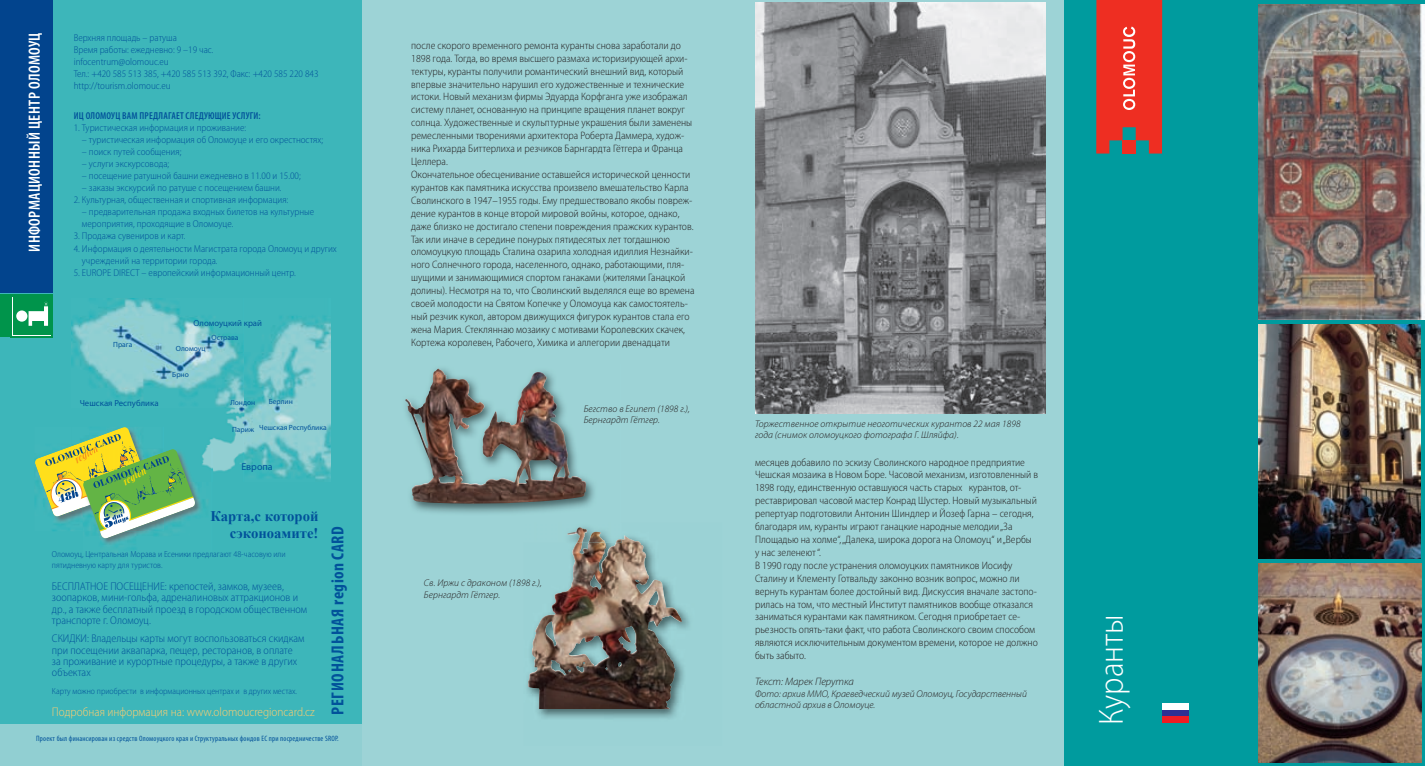
<style>
.page{position:relative;width:1425px;height:766px;background:#fff}
.page>*{position:absolute;margin:0;border:0;box-sizing:border-box;transform-origin:0 0}
.t1{font:300 semi-condensed 35px "Myriad Pro";color:#fff}
.t2{font:700 condensed 17.5px "Myriad Pro";letter-spacing:.04em;color:#01529a}
.t3{font:600 condensed 16.25px "Myriad Pro";letter-spacing:.02em;color:#fff}
.t4{font:700 14.62px/17.6px "Times New Roman";color:#01529a;text-align:right}
.t5{font:300 semi-condensed 12.5px "Myriad Pro";color:#fecd70}
.t6{font:300 semi-condensed 11.25px/11.2px "Myriad Pro";color:#01529a}
.t7{font:300 semi-condensed 10.75px/12.9px "Myriad Pro";color:#231f20}
.t8{font:italic 300 10.75px "Myriad Pro";color:#231f20}
.t9{font:300 semi-condensed 10px/12px "Myriad Pro";color:#01529a}
.t10{font:600 condensed 10px "Myriad Pro";letter-spacing:.02em;color:#01529a}
.t11{font:10px "Myriad Pro";color:#01529a}
.t12{font:italic 300 9.75px/11.8px "Myriad Pro";letter-spacing:.01em;color:#231f20}
.t13{font:300 semi-condensed 8.75px/11.2px "Myriad Pro";color:#01529a}
.t14{font:8.75px "Myriad Pro";color:#01529a}
.t15{font:8.25px "Brochure";color:#f6911e}
.t16{font:8.25px "Brochure";color:#ffdc01}
.t17{font:condensed 7.75px "Myriad Pro";letter-spacing:.025em;color:#01529a}
.t18{font:7.5px "Myriad Pro";color:#01529a}
</style>
<div class="page">
<div style="left:1063px;top:0;width:361px;height:765px;background:#009b9e"></div>
<div style="left:361px;top:0;width:702px;height:765px;background:#9dd3d6"></div>
<img style="left:755px;top:3px;width:290px;height:410px">
<img style="left:528px;top:535px;width:154px;height:174px">
<img style="left:582px;top:537px;width:42px;height:36px">
<img style="left:412px;top:479px;width:182px;height:34px">
<img style="left:528px;top:535px;width:38px;height:7px">
<img style="left:566px;top:527px;width:55px;height:15px">
<img style="left:405px;top:368px;width:181px;height:135px">
<img style="left:1258px;top:4px;width:166px;height:315px">
<svg style="left:1420px;top:324px;width:1px;height:234px"></svg>
<img style="left:1258px;top:324px;width:162px;height:234px">
<img style="left:1258px;top:563px;width:163px;height:198px">
<div style="left:0;top:0;width:361px;height:765px;background:#3db6ba"></div>
<div style="left:0;top:724px;width:361px;height:41px;background:#91cfd2"></div>
<div style="left:1162px;top:703px;width:26px;height:7px;background:#fff"></div>
<div style="left:1162px;top:709px;width:26px;height:7px;background:#2e3092"></div>
<div style="left:1162px;top:716px;width:26px;height:6px;background:#ee1d23"></div>
<svg style="left:1096px;top:0;width:66px;height:153px;background:#e03d32"></svg>
<div style="left:0;top:294px;width:53px;height:43px;background:#00944b"></div>
<svg style="left:12px;top:335px;width:39px;height:1px"></svg>
<svg style="left:12px;top:297px;width:1px;height:38px"></svg>
<div style="left:16px;top:310px;width:11px;height:11px;background:#fff;border-radius:50%"></div>
<svg style="left:29px;top:302px;width:19px;height:24px"></svg>
<div style="left:0;top:0;width:53px;height:292px;background:#02448d"></div>
<img style="left:71px;top:298px;width:173px;height:147px">
<img style="left:244px;top:316px;width:87px;height:164px">
<img style="left:206px;top:445px;width:38px;height:27px">
<img style="left:102px;top:487px;width:106px;height:66px">
<img style="left:202px;top:448px;width:10px;height:24px">
<svg style="left:35px;top:424px;width:161px;height:116px"></svg>
<h3 class="t3" style="left:26px;top:251px;width:220px;rotate:-90deg">ИНФОРМАЦИОННЫЙ ЦЕНТР ОЛОМОУЦ</h3>
<p class="t9" style="left:74px;top:32px;width:246px">Верхняя площадь – ратуша<br>Время работы: ежедневно: 9 –19 час.<br>infocentrum@olomouc.eu<br>Тел.: +420 585 513 385, +420 585 513 392, Факс: +420 585 220 843 http://tourism.olomouc.eu</p>
<p class="t10" style="left:74px;top:111px;width:188px">ИЦ ОЛОМОУЦ ВАМ ПРЕДЛАГАЕТ СЛЕДУЮЩИЕ УСЛУГИ:</p>
<p class="t9" style="left:74px;top:122px;width:174px">1. Туристическая информация и проживание:</p>
<p class="t9" style="left:82px;top:134px;width:243px">– туристическая информация об Оломоуце и его окрестностях;</p>
<p class="t9" style="left:82px;top:146px;width:101px">– поиск путей сообщения;</p>
<p class="t9" style="left:82px;top:158px;width:89px">– услуги экскурсовода;</p>
<p class="t9" style="left:82px;top:170px;width:220px">– посещение ратушной башни ежедневно в 11.00 и 15.00;</p>
<p class="t9" style="left:82px;top:182px;width:201px">– заказы экскурсий по ратуше с посещением башни.</p>
<p class="t9" style="left:74px;top:194px;width:216px">2. Культурная, общественная и спортивная информация:</p>
<p class="t9" style="left:82px;top:206px;width:234px">– предварительная продажа входных билетов на культурные мероприятия, проходящие в Оломоуце.</p>
<p class="t9" style="left:74px;top:230px;width:113px">3. Продажа сувениров и карт.</p>
<p class="t9" style="left:82px;top:242px;width:256px;text-indent:-8px">4. Информация о деятельности Магистрата города Оломоуц и других учреждений на территории города.</p>
<p class="t9" style="left:74px;top:266px;width:224px">5. EUROPE DIRECT – европейский информационный центр.</p>
<p class="t14" style="left:193px;top:317px;width:70px">Оломоуцкий край</p>
<p class="t18" style="left:113px;top:339px;width:21px">Прага</p>
<p class="t18" style="left:212px;top:333px;width:28px">Острава</p>
<p class="t18" style="left:176px;top:344px;width:31px">Оломоуц</p>
<p class="t18" style="left:172px;top:370px;width:18px">Брно</p>
<p class="t14" style="left:80px;top:397px;width:80px">Чешская Республика</p>
<p class="t18" style="left:269px;top:397px;width:26px">Берлин</p>
<p class="t18" style="left:230px;top:398px;width:26px">Лондон</p>
<p class="t18" style="left:232px;top:424px;width:23px">Париж</p>
<p class="t18" style="left:259px;top:423px;width:69px">Чешская Республика</p>
<p class="t15" style="left:72px;top:456px;width:26px;rotate:-30deg">region</p>
<p class="t16" style="left:121px;top:478px;width:26px;rotate:-30deg">region</p>
<p class="t11" style="left:241px;top:460px;width:33px">Европа</p>
<h3 class="t4" style="left:210px;top:506px;width:109px">Карта,с которой сэконоaмите!</h3>
<p class="t13" style="left:52px;top:548px;width:235px">Оломоуц, Центральная Морава и Есеники предлагают 48-часовую или пятидневную карту для туристов.</p>
<p class="t6" style="left:52px;top:580px;width:257px">БЕСПЛАТНОЕ ПОСЕЩЕНИЕ: крепостей, замков, музеев, зоопарков, мини-гольфа, адреналиновых аттракционов и др., а также бесплатный проезд в городском общественном транспорте г. Оломоуц.</p>
<p class="t6" style="left:52px;top:633px;width:254px">СКИДКИ: Владельцы карты могут воспользоваться скидкам при посещении аквапарка, пещер, ресторанов, в оплате<br>за проживание и курортные процедуры, а также в других объектах</p>
<p class="t13" style="left:52px;top:685px;width:246px">Карту можно приобрести в информационных центрах и в других местах.</p>
<p class="t5" style="left:52px;top:705px;width:264px">Подробная информация на: www.olomoucregioncard.cz</p>
<h2 class="t2" style="left:327px;top:714px;width:190px;rotate:-90deg">РЕГИОНАЛЬНАЯ region CARD</h2>
<p class="t17" style="left:36px;top:733px;width:304px">Проект был финансирован из средств Оломоуцкого края и Структуральных фондов ЕС при посредничестве SROP.</p>
<p class="t7" style="left:411px;top:39px;width:285px">после скорого временного ремонта куранты снова заработали до 1898 года. Тогда, во время высшего размаха историзирующей архи&shy;тектуры, куранты получили романтический внешний вид, который впервые значительно нарушил его художественные и технические истоки. Новый механизм фирмы Эдуарда Корфганга уже изображал систему планет, основанную на принципе вращения планет вокруг солнца. Художественные и скульптурные украшения были заменены ремесленными творениями архитектора Роберта Даммера, худож&shy;ника Рихарда Биттерлиха и резчиков Барнгардта Гётгера и Франца Целлера.<br>Окончательное обесценивание оставшейся исторической ценности курантов как памятника искусства произвело вмешательство Карла Сволинского в 1947–1955 годы. Ему предшествовало якобы повреж&shy;дение курантов в конце второй мировой войны, которое, однако, даже близко не достигало степени повреждения пражских курантов.<br>Так или иначе в середине понурых пятидесятых лет тогдашнюю оломоуцкую площадь Сталина озарила холодная идиллия Незнайки&shy;ного Солнечного города, населенного, однако, работающими, пля&shy;шущими и занимающимися спортом ганаками (жителями Ганацкой долины). Несмотря на то, что Сволинский выделялся еще во времена своей молодости на Святом Копечке у Оломоуца как самостоятель&shy;ный резчик кукол, автором движущихся фигурок курантов стала его жена Мария. Стекляннаю мозаику с мотивами Королевских скачек, Кортежа королевен, Рабочего, Химика и аллегории двенадцати</p>
<p class="t12" style="left:583px;top:402px;width:108px">Бегство в Египет (1898 г.),<br>Бернгардт Гётгер.</p>
<p class="t12" style="left:424px;top:577px;width:119px">Св. Иржи с драконом (1898 г.),<br>Бернгардт Гётгер.</p>
<p class="t12" style="left:755px;top:417px;width:267px">Торжественное открытие неоготических курантов 22 мая 1898 года (снимок оломоуцкого фотографа Г. Шляйфа).</p>
<p class="t7" style="left:755px;top:455px;width:285px">месяцев добавило по эскизу Сволинского народное предприятие Чешская мозаика в Новом Боре. Часовой механизм, изготовленный в 1898 году, единственную оставшуюся часть старых курантов, от&shy;реставрировал часовой мастер Конрад Шустер. Новый музыкальный репертуар подготовили Антонин Шиндлер и Йозеф Гарна – сегодня, благодаря им, куранты играют ганацкие народные мелодии „За Площадью на холме“, „Далека, широка дорога на Оломоуц“ и „Вербы у нас зеленеют “.<br>В 1990 году после устранения оломоуцких памятников Иосифу Сталину и Клементу Готвальду законно возник вопрос, можно ли вернуть курантам более достойный вид. Дискуссия вначале застопо&shy;рилась на том, что местный Институт памятников вообще отказался заниматься курантами как памятником. Сегодня приобретает се&shy;рьезность опять-таки факт, что работа Сволинского своим способом являются исключительным документом времени, которое не должно быть забыто.</p>
<p class="t8" style="left:755px;top:675px;width:100px">Текст: Марек Перутка</p>
<p class="t12" style="left:755px;top:687px;width:273px">Фото: архив MMO, Краеведческий музей Оломоуц, Государственный областной архив в Оломоуце.</p>
<h1 class="t1" style="left:1092px;top:724px;width:112px;rotate:-90deg">Куранты</h1>
</div>
